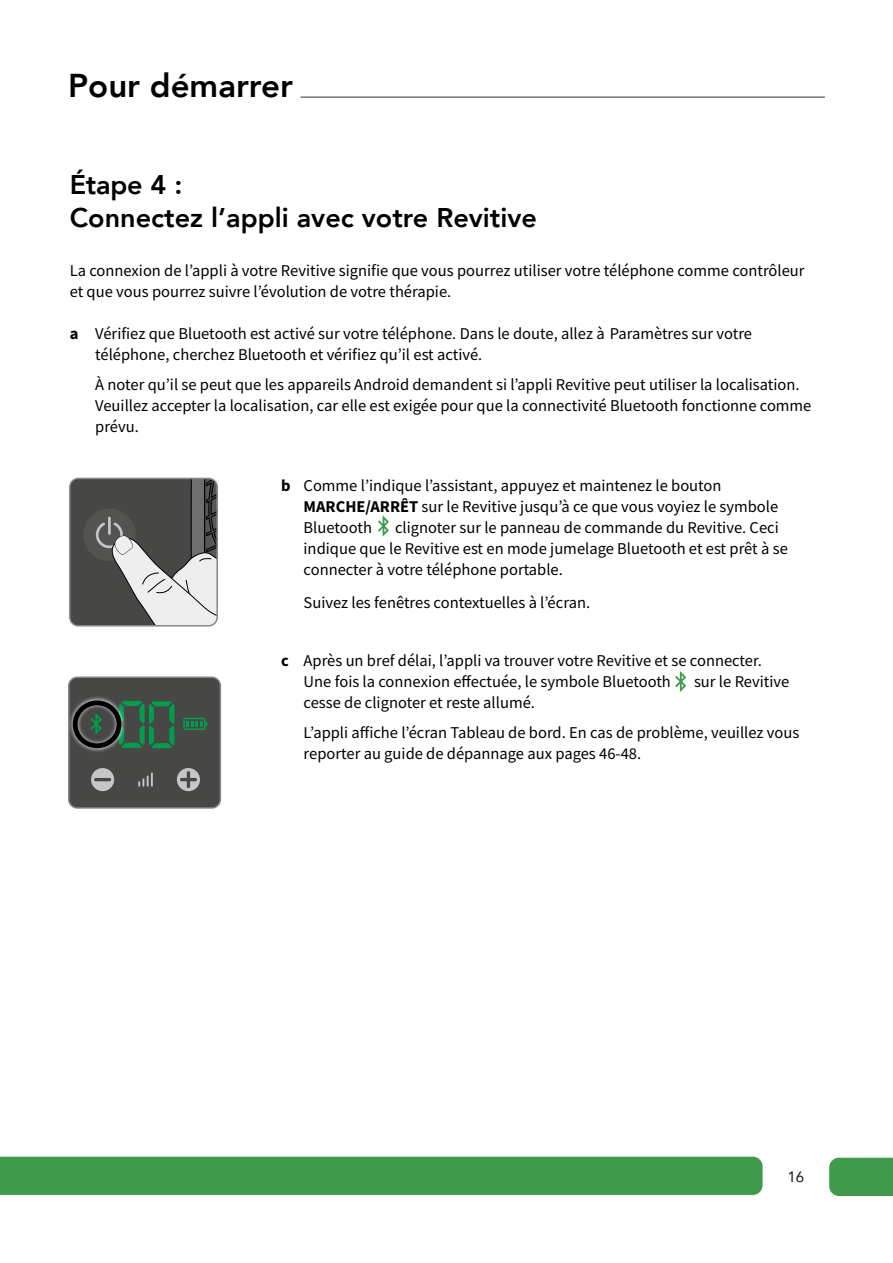
<style>
.page{position:relative;width:893px;height:1263px;background:#fff}
.page>*{position:absolute;margin:0;border:0;box-sizing:border-box;transform-origin:0 0}
.t1{font:68.1px "Technology";color:#009d4f}
.t2{font:800 33px "Avenir";color:#000}
.t3{font:800 27px/33px "Avenir";color:#000}
.t4{font:16.5px/21px "Source Sans Pro";color:#000}
.t5{font:15px "Avenir";color:#191919}
.s1{font-weight:700}
</style>
<div class="page">
<div style="left:0;top:1157px;width:763px;height:38px;background:#3f9a4b"></div>
<div style="left:829px;top:1158px;width:64px;height:38px;background:#3f9a4b"></div>
<svg style="left:378px;top:515px;width:11px;height:22px"></svg>
<svg style="left:675px;top:671px;width:11px;height:21px"></svg>
<hr style="left:300px;top:96px;width:525px;height:2px;background:#757575">
<div style="left:68px;top:676px;width:153px;height:133px;border:2px solid #878787;border-radius:9px"></div>
<svg style="left:70px;top:478px;width:148px;height:148px;background:#747473"></svg>
<div style="left:69px;top:478px;width:149px;height:148px;border:2px solid #878787;border-radius:9px"></div>
<svg style="left:69px;top:677px;width:151px;height:131px;background:#4d4f4d"></svg>
<svg style="left:68px;top:696px;width:58px;height:57px;background:#4f5451"></svg>
<div style="left:73px;top:700px;width:48px;height:48px;border:5px solid #000;border-radius:50%"></div>
<h2 class="t2" style="left:68px;top:60px;width:226px">Pour démarrer</h2>
<h3 class="t3" style="left:70px;top:168px;width:469px">Étape 4 :<br>Connectez l’appli avec votre Revitive</h3>
<p class="t4" style="left:70px;top:260px;width:736px">La connexion de l’appli à votre Revitive signifie que vous pourrez utiliser votre téléphone comme contrôleur et que vous pourrez suivre l’évolution de votre thérapie.</p>
<p class="t4" style="left:95px;top:323px;width:658px;text-indent:-25px"><span class="s1">a</span> Vérifiez que Bluetooth est activé sur votre téléphone. Dans le doute, allez à Paramètres sur votre téléphone, cherchez Bluetooth et vérifiez qu’il est activé.</p>
<p class="t4" style="left:95px;top:373px;width:718px">À noter qu’il se peut que les appareils Android demandent si l’appli Revitive peut utiliser la localisation.<br>Veuillez accepter la localisation, car elle est exigée pour que la connectivité Bluetooth fonctionne comme prévu.</p>
<h1 class="t1" style="left:116px;top:694px;width:62px">00</h1>
<p class="t4" style="left:304px;top:474px;width:476px;text-indent:-22px"><span class="s1">b</span> Comme l’indique l’assistant, appuyez et maintenez le bouton<br><span class="s1">MARCHE/ARRÊT</span> sur le Revitive jusqu’à ce que vous voyiez le symbole<br>Bluetooth</p>
<p class="t4" style="left:304px;top:516px;width:486px;text-indent:92px">clignoter sur le panneau de commande du Revitive. Ceci indique que le Revitive est en mode jumelage Bluetooth et est prêt à se connecter à votre téléphone portable.</p>
<p class="t4" style="left:304px;top:592px;width:288px">Suivez les fenêtres contextuelles à l’écran.</p>
<p class="t4" style="left:304px;top:650px;width:460px;text-indent:-22px"><span class="s1">c</span> Après un bref délai, l’appli va trouver votre Revitive et se connecter.<br>Une fois la connexion effectuée, le symbole Bluetooth</p>
<p class="t4" style="left:694px;top:671px;width:97px">sur le Revitive</p>
<p class="t4" style="left:304px;top:688px;width:497px;line-height:29.5px">cesse de clignoter et reste allumé.<br>L’appli affiche l’écran Tableau de bord. En cas de problème, veuillez vous</p>
<p class="t4" style="left:304px;top:743px;width:339px">reporter au guide de dépannage aux pages 46-48.</p>
<p class="t5" style="left:787px;top:1165px;width:18px">16</p>
</div>
